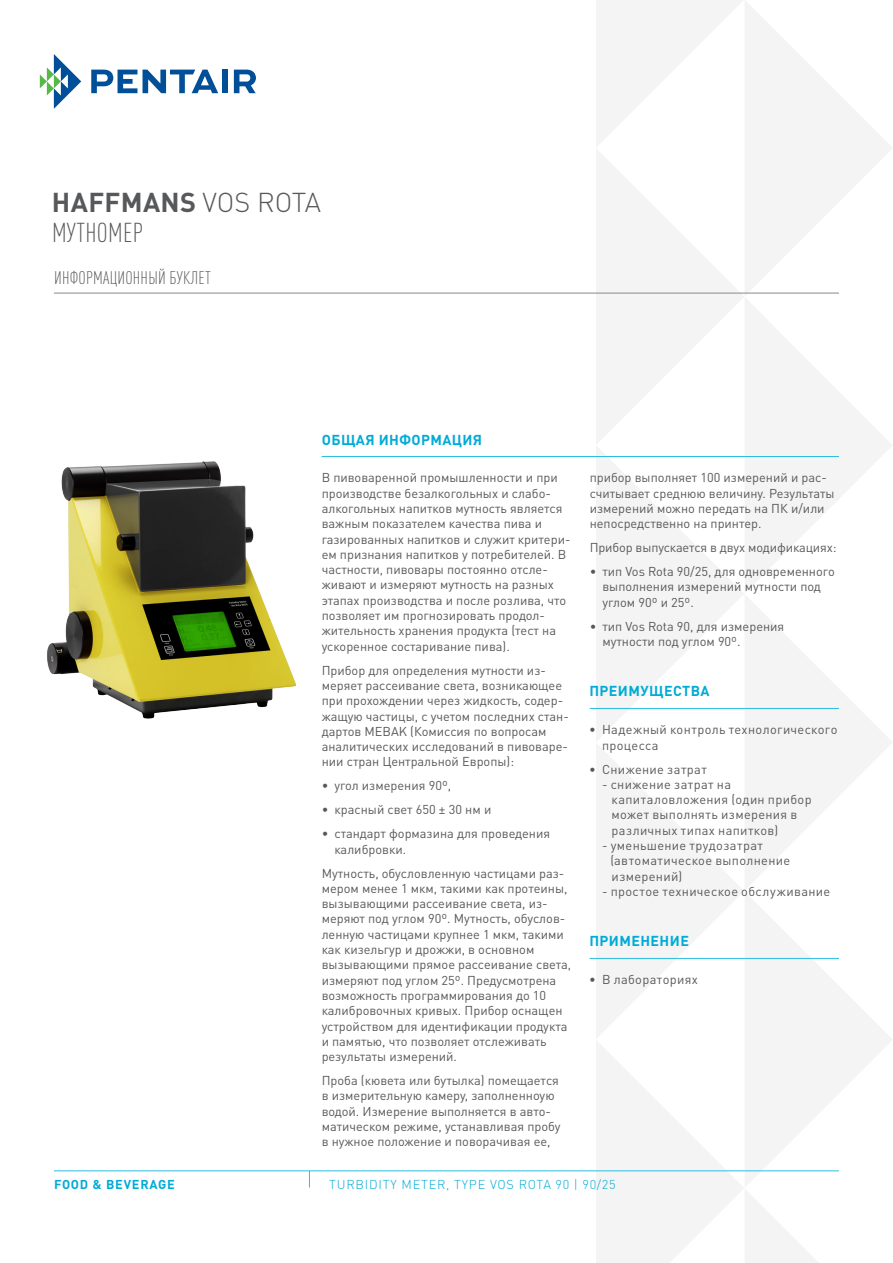
<style>
.page{position:relative;width:893px;height:1263px;background:#fff}
.page>*{position:absolute;margin:0;border:0;box-sizing:border-box;transform-origin:0 0}
.BrandedProductLine_T{font:700 27px "DIN Pro";letter-spacing:.01em;color:#57585a}
.C_Descriptor_Title{font:300 condensed 27px "DIN Pro";letter-spacing:.01em;color:#57585a}
.C_TitleSection{font:300 condensed 18px "DIN Pro";letter-spacing:.01em;color:#57585a}
.C_SubTitleBodyCopy{font:700 14.25px "DIN Pro";letter-spacing:.03em;color:#00abd7}
.C_BodyCopy{font:12.75px/15.3px "DIN Pro";color:#57585a}
.C_BodyCopy-2{font:12.75px/15.3px "DIN Pro";letter-spacing:.025em;color:#57585a}
.C_BodyCopy-3{font:12.75px "DIN Pro";letter-spacing:.03em;color:#57585a}
.t1{font:300 12.75px "DIN Pro";letter-spacing:.06em;color:#00abd7}
.t2{font:700 12.75px "DIN Pro";letter-spacing:.06em;color:#00abd7}
.s1{font-weight:300}
</style>
<div class="page">
<svg style="left:596px;top:0;width:296px;height:148px"></svg>
<svg style="left:596px;top:148px;width:296px;height:297px"></svg>
<svg style="left:596px;top:445px;width:296px;height:297px"></svg>
<svg style="left:596px;top:742px;width:296px;height:430px"></svg>
<svg style="left:596px;top:1039px;width:237px;height:224px;fill:#f4f4f4"></svg>
<hr style="left:54px;top:1170px;width:785px;height:1px;background:#2abee0">
<svg style="left:309px;top:1171px;width:1px;height:16px"></svg>
<svg style="left:40px;top:54px;width:41px;height:55px"></svg>
<svg style="left:91px;top:70px;width:46px;height:23px"></svg>
<svg style="left:143px;top:70px;width:75px;height:23px"></svg>
<div style="left:222px;top:70px;width:6px;height:23px;background:#014e99"></div>
<svg style="left:234px;top:70px;width:22px;height:23px"></svg>
<hr style="left:54px;top:293px;width:785px;height:1px;background:#87898c">
<hr style="left:322px;top:456px;width:517px;height:1px;background:#2abee0">
<img style="left:47px;top:456px;width:275px;height:263px">
<hr style="left:590px;top:708px;width:249px;height:1px;background:#2abee0">
<hr style="left:590px;top:958px;width:249px;height:1px;background:#2abee0">
<p class="BrandedProductLine_T" style="left:52px;top:180px;width:271px">HAFFMANS <span class="s1">VOS ROTA</span></p>
<p class="C_Descriptor_Title" style="left:52px;top:214px;width:93px">МУТНОМЕР</p>
<p class="C_TitleSection" style="left:54px;top:265px;width:158px">ИНФОРМАЦИОННЫЙ БУКЛЕТ</p>
<p class="C_SubTitleBodyCopy" style="left:322px;top:428px;width:162px">ОБЩАЯ ИНФОРМАЦИЯ</p>
<p class="C_BodyCopy" style="left:322px;top:469px;width:250px">В пивоваренной промышленности и при производстве безалкогольных и слабо&shy;алкогольных напитков мутность является важным показателем качества пива и газированных напитков и служит критери&shy;ем признания напитков у потребителей. В частности, пивовары постоянно отсле&shy;живают и измеряют мутность на разных этапах производства и после розлива, что позволяет им прогнозировать продол&shy;жительность хранения продукта (тест на ускоренное состаривание пива).</p>
<p class="C_BodyCopy" style="left:322px;top:661px;width:249px">Прибор для определения мутности из&shy;меряет рассеивание света, возникающее при прохождении через жидкость, содер&shy;жащую частицы, с учетом последних стан&shy;дартов MEBAK (Комиссия по вопросам аналитических исследований в пивоваре&shy;нии стран Центральной Европы):</p>
<p class="C_BodyCopy" style="left:322px;top:777px;width:131px">• угол измерения 90º,</p>
<p class="C_BodyCopy" style="left:322px;top:801px;width:171px">• красный свет 650 ± 30 нм и</p>
<p class="C_BodyCopy" style="left:334px;top:825px;width:217px;text-indent:-13px">• стандарт формазина для проведения калибровки.</p>
<p class="C_BodyCopy" style="left:322px;top:864px;width:251px">Мутность, обусловленную частицами раз&shy;мером менее 1 мкм, такими как протеины, вызывающими рассеивание света, из&shy;меряют под углом 90º. Мутность, обуслов&shy;ленную частицами крупнее 1 мкм, такими как кизельгур и дрожжи, в основном вызывающими прямое рассеивание света, измеряют под углом 25º. Предусмотрена возможность программирования до 10 калибровочных кривых. Прибор оснащен устройством для идентификации продукта и памятью, что позволяет отслеживать результаты измерений.</p>
<p class="C_BodyCopy" style="left:322px;top:1071px;width:240px">Проба (кювета или бутылка) помещается в измерительную камеру, заполненноую водой. Измерение выполняется в авто&shy;матическом режиме, устанавливая пробу в нужное положение и поворачивая ее,</p>
<p class="C_BodyCopy" style="left:590px;top:469px;width:246px">прибор выполняет 100 измерений и рас&shy;считывает среднюю величину. Результаты измерений можно передать на ПК и/или непосредственно на принтер.</p>
<p class="C_BodyCopy" style="left:590px;top:539px;width:248px">Прибор выпускается в двух модификациях:</p>
<p class="C_BodyCopy" style="left:602px;top:563px;width:234px;text-indent:-13px">• тип Vos Rota 90/25, для одновременного выполнения измерений мутности под углом 90º и 25º.</p>
<p class="C_BodyCopy" style="left:602px;top:617px;width:183px;text-indent:-13px">• тип Vos Rota 90, для измерения мутности под углом 90º.</p>
<p class="C_SubTitleBodyCopy" style="left:589px;top:679px;width:122px">ПРЕИМУЩЕСТВА</p>
<p class="C_BodyCopy-2" style="left:602px;top:721px;width:237px;text-indent:-13px">• Надежный контроль технологического процесса</p>
<p class="C_BodyCopy-3" style="left:589px;top:759px;width:119px">• Снижение затрат</p>
<p class="C_BodyCopy-2" style="left:612px;top:775px;width:201px;text-indent:-10px">- снижение затрат на капиталовложения (один прибор может выполнять измерения в различных типах напитков)</p>
<p class="C_BodyCopy-2" style="left:610px;top:836px;width:181px;text-indent:-8px">- уменьшение трудозатрат (автоматическое выполнение измерений)</p>
<p class="C_BodyCopy-3" style="left:602px;top:881px;width:230px">- простое техническое обслуживание</p>
<p class="C_SubTitleBodyCopy" style="left:589px;top:929px;width:101px">ПРИМЕНЕНИЕ</p>
<p class="C_BodyCopy-2" style="left:589px;top:971px;width:110px">• В лабораториях</p>
<p class="t2" style="left:54px;top:1174px;width:122px">FOOD &amp; BEVERAGE</p>
<p class="t1" style="left:329px;top:1174px;width:288px">TURBIDITY METER, TYPE VOS ROTA 90 | 90/25</p>
</div>
